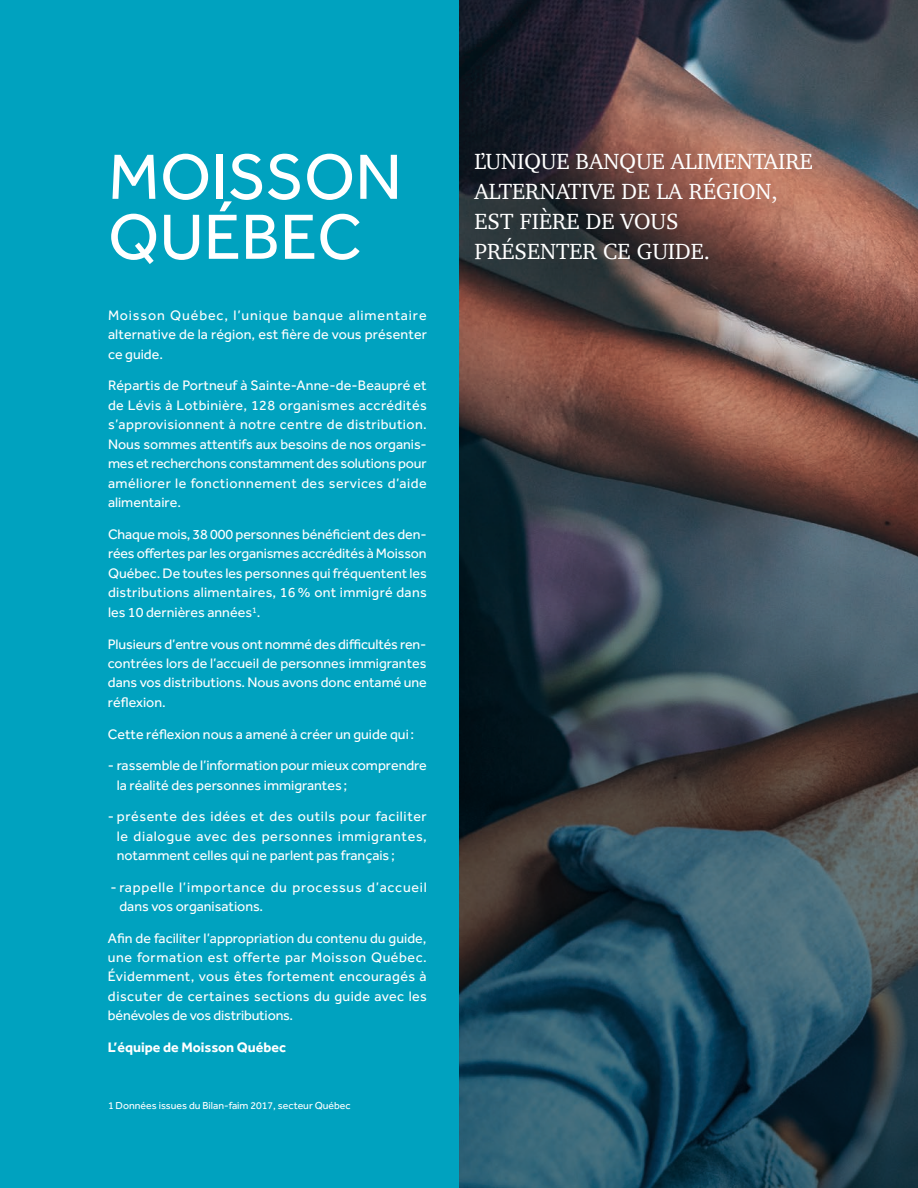
<style>
.page{position:relative;width:918px;height:1188px;background:#fff}
.page>*{position:absolute;margin:0;border:0;box-sizing:border-box;transform-origin:0 0}
.t1{font:66px/60px "Effra";color:#fff}
.t2{font:22.5px/30px "Charter";color:#fff}
.t3{font:14.25px/19.5px "Effra";color:#fff;text-align:justify}
.t4{font:14.25px/19.5px "Effra";letter-spacing:.05em;color:#fff}
.t5{font:700 14.25px "Effra";color:#fff}
.t6{font:10.5px "Effra";color:#fff}
</style>
<div class="page">
<div style="left:0;top:0;width:459px;height:1188px;background:#00a2bf"></div>
<img style="left:459px;top:0;width:459px;height:1188px">
<h1 class="t1" style="left:108px;top:146px;width:295px">MOISSON<br>QUÉBEC</h1>
<h2 class="t2" style="left:475px;top:146px;width:340px">L’UNIQUE BANQUE ALIMENTAIRE<br>ALTERNATIVE DE LA RÉGION,<br>EST FIÈRE DE VOUS<br>PRÉSENTER CE GUIDE.</h2>
<p class="t3" style="left:108px;top:305px;width:320px">Moisson Québec, l’unique banque alimentaire alternative de la région, est fière de vous présenter ce guide.</p>
<p class="t3" style="left:108px;top:376px;width:320px;text-align:left">Répartis de Portneuf à Sainte-Anne-de-Beaupré et de Lévis à Lotbinière, 128 organismes accrédités s’approvisionnent à notre centre de distribution.<br>Nous sommes attentifs aux besoins de nos organis&shy;mes et recherchons constamment des solutions pour améliorer le fonctionnement des services d’aide alimentaire.</p>
<p class="t3" style="left:108px;top:524px;width:320px">Chaque mois, 38 000 personnes bénéficient des den&shy;rées offertes par les organismes accrédités à Moisson Québec. De toutes les personnes qui fréquentent les distributions alimentaires, 16 % ont immigré dans les 10 dernières années<sup>1</sup>.</p>
<p class="t3" style="left:108px;top:634px;width:320px">Plusieurs d’entre vous ont nommé des difficultés ren&shy;contrées lors de l’accueil de personnes immigrantes dans vos distributions. Nous avons donc entamé une réflexion.</p>
<p class="t3" style="left:108px;top:724px;width:308px">Cette réflexion nous a amené à créer un guide qui:</p>
<p class="t3" style="left:117px;top:755px;width:312px;text-indent:-9px">- rassemble de l’information pour mieux comprendre la réalité des personnes immigrantes ;</p>
<p class="t3" style="left:117px;top:806px;width:312px;text-indent:-9px">- présente des idées et des outils pour faciliter le dialogue avec des personnes immigrantes, notamment celles qui ne parlent pas français ;</p>
<p class="t4" style="left:119px;top:877px;width:309px;text-indent:-9px">- rappelle l’importance du processus d’accueil dans vos organisations.</p>
<p class="t3" style="left:108px;top:928px;width:320px">Afin de faciliter l’appropriation du contenu du guide, une formation est offerte par Moisson Québec.<br>Évidemment, vous êtes fortement encouragés à discuter de certaines sections du guide avec les bénévoles de vos distributions.</p>
<p class="t5" style="left:108px;top:1039px;width:180px">L’équipe de Moisson Québec</p>
<p class="t6" style="left:108px;top:1099px;width:244px">1 Données issues du Bilan-faim 2017, secteur Québec</p>
</div>
